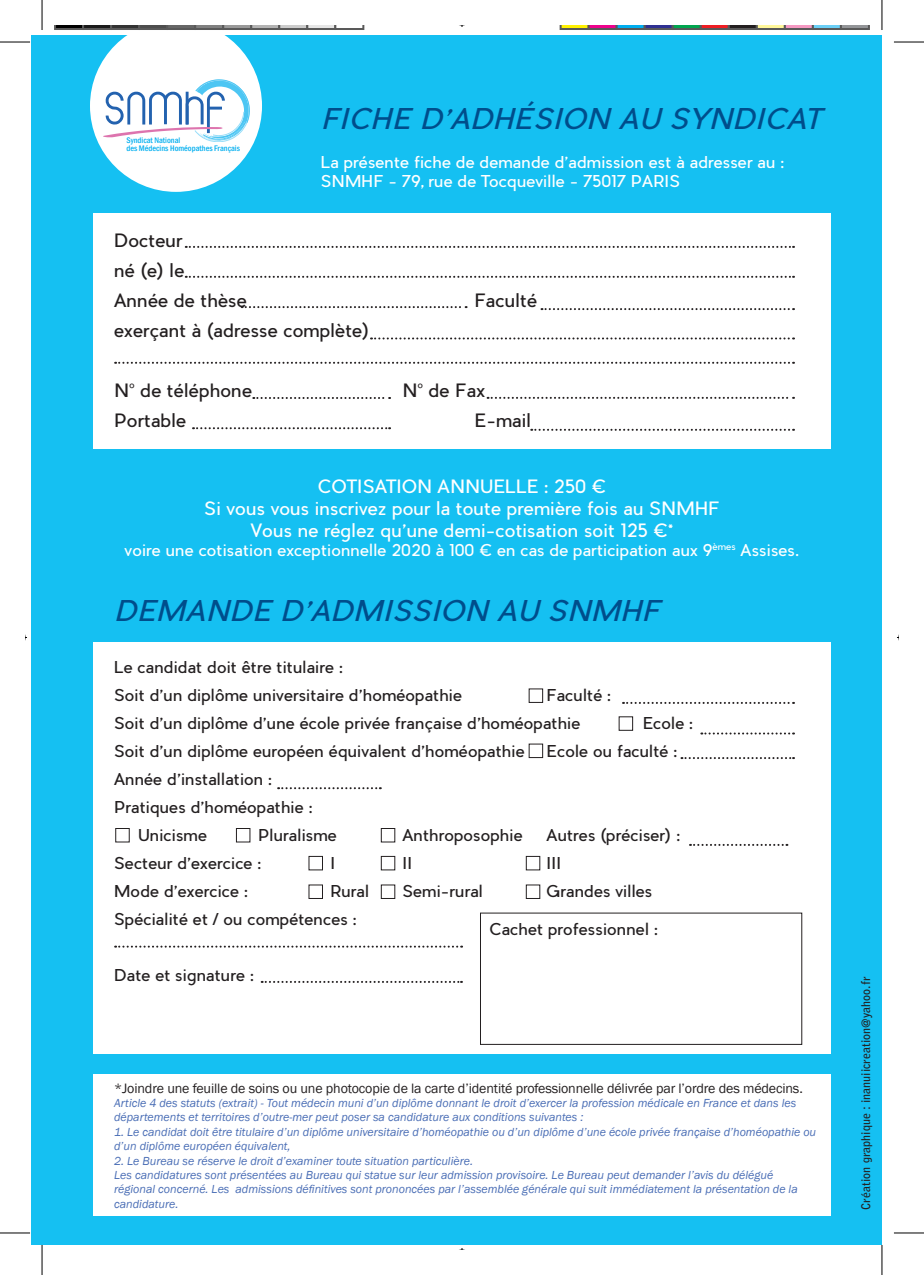
<style>
.page{position:relative;width:924px;height:1275px;background:#fff}
.page>*{position:absolute;margin:0;border:0;box-sizing:border-box;transform-origin:0 0}
.t1{font:italic 28px "Pier Sans";letter-spacing:.02em;color:#004d8b}
.t2{font:18px/21.6px "Pier Sans";color:#fff;text-align:center}
.t3{font:18px/30px "Pier Sans";color:#231f20}
.t4{font:16px/28px "Pier Sans";color:#231f20}
.t5{font:16px/19.2px "Pier Sans";color:#fff}
.t6{font:14px "Franklin Gothic";letter-spacing:-.01em;color:#231f20}
.t7{font:italic 12px/14.4px "Franklin Gothic";color:#496db5}
.t8{font:700 12px "Bell Gothic Std";color:#231f20}
.t9{font:500 condensed 8.4px/7.6px "Franklin Gothic";color:#00aeef}
</style>
<div class="page">
<div style="left:32px;top:35px;width:849px;height:1209px;background:#15c0f2"></div>
<div style="left:93px;top:213px;width:737px;height:236px;background:#fff"></div>
<div style="left:93px;top:642px;width:737px;height:411px;background:#fff"></div>
<svg style="left:186px;top:246px;width:607px;height:2px"></svg>
<svg style="left:186px;top:276px;width:607px;height:2px"></svg>
<svg style="left:241px;top:306px;width:225px;height:2px"></svg>
<svg style="left:371px;top:337px;width:422px;height:2px"></svg>
<svg style="left:115px;top:362px;width:678px;height:2px"></svg>
<svg style="left:253px;top:397px;width:137px;height:2px"></svg>
<svg style="left:487px;top:397px;width:306px;height:2px"></svg>
<svg style="left:193px;top:427px;width:197px;height:2px"></svg>
<svg style="left:531px;top:429px;width:262px;height:2px"></svg>
<svg style="left:541px;top:308px;width:252px;height:2px"></svg>
<svg style="left:622px;top:702px;width:171px;height:2px"></svg>
<svg style="left:701px;top:732px;width:92px;height:2px"></svg>
<svg style="left:681px;top:757px;width:112px;height:2px"></svg>
<svg style="left:278px;top:787px;width:102px;height:2px"></svg>
<svg style="left:689px;top:844px;width:98px;height:2px"></svg>
<svg style="left:115px;top:945px;width:347px;height:2px"></svg>
<div style="left:480px;top:912px;width:321px;height:133px;border:1px solid #231f20"></div>
<svg style="left:261px;top:981px;width:201px;height:2px"></svg>
<div style="left:93px;top:1074px;width:737px;height:141px;background:#fff"></div>
<div style="left:528px;top:688px;width:15px;height:15px;border:1px solid #231f20"></div>
<div style="left:528px;top:743px;width:15px;height:15px;border:1px solid #231f20"></div>
<div style="left:115px;top:828px;width:15px;height:14px;border:1px solid #231f20"></div>
<div style="left:236px;top:828px;width:14px;height:14px;border:1px solid #231f20"></div>
<div style="left:380px;top:828px;width:15px;height:14px;border:1px solid #231f20"></div>
<div style="left:308px;top:884px;width:15px;height:15px;border:1px solid #231f20"></div>
<div style="left:380px;top:884px;width:15px;height:15px;border:1px solid #231f20"></div>
<div style="left:525px;top:884px;width:15px;height:15px;border:1px solid #231f20"></div>
<div style="left:380px;top:856px;width:15px;height:14px;border:1px solid #231f20"></div>
<div style="left:525px;top:856px;width:15px;height:14px;border:1px solid #231f20"></div>
<div style="left:308px;top:856px;width:15px;height:14px;border:1px solid #231f20"></div>
<svg style="left:54px;top:25px;width:310px;height:167px"></svg>
<svg style="left:559px;top:25px;width:310px;height:5px;background:#76706f"></svg>
<hr style="left:0;top:42px;width:30px;height:1px;background:#000">
<hr style="left:893px;top:42px;width:30px;height:1px;background:#000">
<hr style="left:0;top:1232px;width:30px;height:1px;background:#000">
<hr style="left:893px;top:1232px;width:30px;height:1px;background:#000">
<hr style="left:42px;top:0;width:1px;height:30px;background:#000">
<hr style="left:42px;top:1245px;width:1px;height:30px;background:#000">
<hr style="left:881px;top:0;width:1px;height:30px;background:#000">
<hr style="left:881px;top:1245px;width:1px;height:30px;background:#000">
<p class="t9" style="left:126px;top:136px;width:115px">Syndicat National<br>des Médecins Homéopathes Français</p>
<p class="t3" style="left:114px;top:226px;width:134px">Docteur<br>né (e) le<br>Année de thèse</p>
<p class="t1" style="left:320px;top:101px;width:502px">FICHE D’ADHÉSION AU SYNDICAT</p>
<p class="t5" style="left:320px;top:152px;width:465px">La présente fiche de demande d’admission est à adresser au :<br>SNMHF - 79, rue de Tocqueville - 75017 PARIS</p>
<p class="t3" style="left:474px;top:286px;width:64px">Faculté</p>
<p class="t3" style="left:114px;top:316px;width:257px">exerçant à (adresse complète)</p>
<p class="t3" style="left:114px;top:376px;width:139px">N° de téléphone</p>
<p class="t3" style="left:402px;top:376px;width:84px">N° de Fax</p>
<p class="t3" style="left:114px;top:406px;width:74px">Portable</p>
<p class="t3" style="left:474px;top:406px;width:58px">E-mail</p>
<p class="t2" style="left:204px;top:476px;width:516px">COTISATION ANNUELLE : 250 €<br>Si vous vous inscrivez pour la toute première fois au SNMHF<br>Vous ne réglez qu’une demi-cotisation soit 125 €*</p>
<p class="t5" style="left:125px;top:540px;width:675px">voire une cotisation exceptionnelle 2020 à 100 € en cas de participation aux 9<sup>èmes</sup> Assises.</p>
<p class="t1" style="left:114px;top:593px;width:546px">DEMANDE D’ADMISSION AU SNMHF</p>
<p class="t4" style="left:114px;top:653px;width:349px">Le candidat doit être titulaire :<br>Soit d’un diplôme universitaire d’homéopathie</p>
<p class="t4" style="left:114px;top:681px;width:498px;text-indent:432px">Faculté :<br>Soit d’un diplôme d’une école privée française d’homéopathie</p>
<p class="t4" style="left:642px;top:709px;width:52px">Ecole :</p>
<p class="t4" style="left:114px;top:737px;width:412px">Soit d’un diplôme européen équivalent d’homéopathie</p>
<p class="t4" style="left:546px;top:737px;width:132px">Ecole ou faculté :</p>
<p class="t4" style="left:114px;top:765px;width:159px">Année d’installation :</p>
<p class="t4" style="left:114px;top:793px;width:200px">Pratiques d’homéopathie :</p>
<p class="t4" style="left:138px;top:821px;width:70px">Unicisme</p>
<p class="t4" style="left:258px;top:821px;width:80px">Pluralisme</p>
<p class="t4" style="left:402px;top:821px;width:122px">Anthroposophie</p>
<p class="t4" style="left:546px;top:821px;width:135px">Autres (préciser) :</p>
<p class="t4" style="left:114px;top:849px;width:149px">Secteur d’exercice :</p>
<p class="t4" style="left:330px;top:849px;width:6px">I</p>
<p class="t4" style="left:402px;top:849px;width:11px">II</p>
<p class="t4" style="left:546px;top:849px;width:16px">III</p>
<p class="t4" style="left:114px;top:877px;width:135px">Mode d’exercice :</p>
<p class="t4" style="left:330px;top:877px;width:41px">Rural</p>
<p class="t4" style="left:402px;top:877px;width:82px">Semi-rural</p>
<p class="t4" style="left:546px;top:877px;width:107px">Grandes villes</p>
<p class="t4" style="left:114px;top:905px;width:244px">Spécialité et / ou compétences :</p>
<p class="t4" style="left:114px;top:961px;width:141px">Date et signature :</p>
<p class="t4" style="left:489px;top:915px;width:170px">Cachet professionnel :</p>
<p class="t6" style="left:114px;top:1079px;width:690px">*Joindre une feuille de soins ou une photocopie de la carte d’identité professionnelle délivrée par l’ordre des médecins.</p>
<p class="t7" style="left:114px;top:1096px;width:683px">Article 4 des statuts (extrait) - Tout médecin muni d’un diplôme donnant le droit d’exercer la profession médicale en France et dans les départements et territoires d’outre-mer peut poser sa candidature aux conditions suivantes :</p>
<p class="t7" style="left:114px;top:1124px;width:703px">1. Le candidat doit être titulaire d’un diplôme universitaire d’homéopathie ou d’un diplôme d’une école privée française d’homéopathie ou d’un diplôme européen équivalent,</p>
<p class="t7" style="left:114px;top:1153px;width:685px">2. Le Bureau se réserve le droit d’examiner toute situation particulière.<br>Les candidatures sont présentées au Bureau qui statue sur leur admission provisoire. Le Bureau peut demander l’avis du délégué régional concerné. Les admissions définitives sont prononcées par l’assemblée générale qui suit immédiatement la présentation de la candidature.</p>
<p class="t8" style="left:858px;top:1210px;width:235px;rotate:-90deg">Création graphique : inanuiicreation@yahoo.fr</p>
</div>
